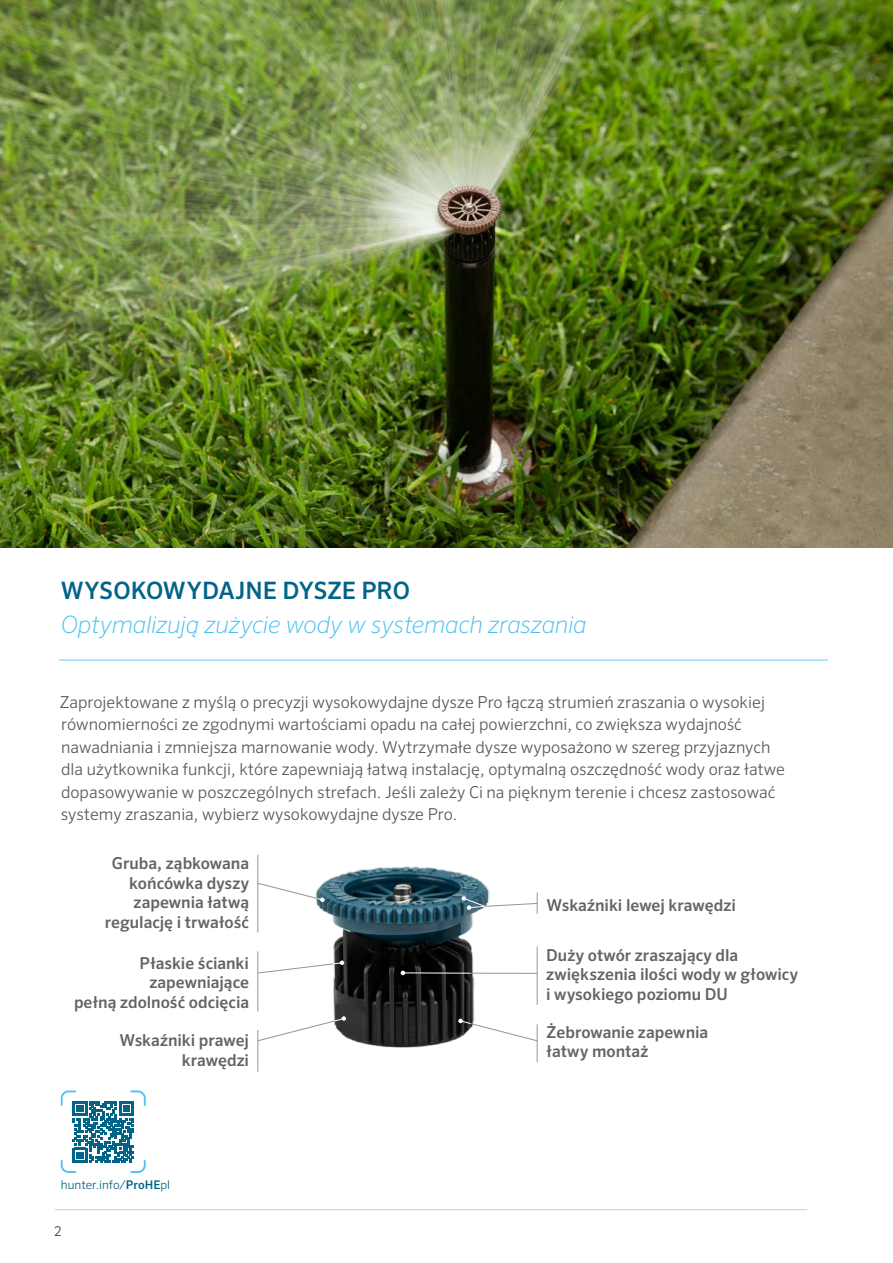
<style>
.page{position:relative;width:893px;height:1263px;background:#fff}
.page>*{position:absolute;margin:0;border:0;box-sizing:border-box;transform-origin:0 0}
.t1{font:italic 200 24px "Sero Pro";letter-spacing:-.01em;color:#4cc0ef}
.t2{font:500 24px "Sero Pro";color:#006488}
.t3{font:300 16.5px/22.5px "Sero Pro";color:#58595b}
.t4{font:500 16.5px/19.5px "Sero Pro";color:#636466;text-align:right}
.t5{font:300 13.5px "Sero Pro";color:#414042}
.t6{font:300 12px "Sero Pro";color:#006488}
.s1{font-weight:500}
</style>
<div class="page">
<hr style="left:55px;top:1209px;width:752px;height:1px;background:#cfcdcb">
<img style="left:0;top:0;width:893px;height:547px">
<svg style="left:61px;top:1090px;width:85px;height:83px"></svg>
<hr style="left:59px;top:660px;width:769px;height:1px;background:#63c5f0">
<img style="left:316px;top:866px;width:177px;height:182px">
<hr style="left:258px;top:1030px;width:1px;height:42px;background:#939598">
<hr style="left:537px;top:1024px;width:1px;height:38px;background:#939598">
<hr style="left:258px;top:951px;width:1px;height:60px;background:#939598">
<hr style="left:537px;top:946px;width:1px;height:59px;background:#939598">
<hr style="left:258px;top:855px;width:1px;height:77px;background:#939598">
<hr style="left:471px;top:973px;width:66px;height:1px;background:#939598">
<svg style="left:257px;top:1016px;width:89px;height:25px"></svg>
<svg style="left:458px;top:1019px;width:80px;height:22px"></svg>
<svg style="left:462px;top:892px;width:76px;height:22px"></svg>
<svg style="left:257px;top:960px;width:87px;height:13px"></svg>
<hr style="left:403px;top:973px;width:68px;height:1px;background:#fff">
<svg style="left:401px;top:971px;width:4px;height:4px"></svg>
<svg style="left:257px;top:883px;width:68px;height:19px"></svg>
<h1 class="t2" style="left:61px;top:576px;width:351px">WYSOKOWYDAJNE DYSZE PRO</h1>
<h1 class="t1" style="left:61px;top:610px;width:527px">Optymalizują zużycie wody w systemach zraszania</h1>
<p class="t3" style="left:60px;top:690px;width:727px">Zaprojektowane z myślą o precyzji wysokowydajne dysze Pro łączą strumień zraszania o wysokiej równomierności ze zgodnymi wartościami opadu na całej powierzchni, co zwiększa wydajność nawadniania i zmniejsza marnowanie wody. Wytrzymałe dysze wyposażono w szereg przyjaznych dla użytkownika funkcji, które zapewniają łatwą instalację, optymalną oszczędność wody oraz łatwe dopasowywanie w poszczególnych strefach. Jeśli zależy Ci na pięknym terenie i chcesz zastosować systemy zraszania, wybierz wysokowydajne dysze Pro.</p>
<p class="t4" style="left:105px;top:853px;width:146px">Gruba, ząbkowana końcówka dyszy zapewnia łatwą regulację i trwałość</p>
<p class="t4" style="left:74px;top:953px;width:177px">Płaskie ścianki zapewniające<br>pełną zdolność odcięcia</p>
<p class="t4" style="left:119px;top:1031px;width:131px">Wskaźniki prawej krawędzi</p>
<p class="t6" style="left:61px;top:1177px;width:111px">hunter.info/<span class="s1">ProHE</span>pl</p>
<p class="t5" style="left:54px;top:1223px;width:9px">2</p>
<p class="t4" style="left:547px;top:896px;width:191px">Wskaźniki lewej krawędzi</p>
<p class="t4" style="left:546px;top:945px;width:253px;text-align:left">Duży otwór zraszający dla zwiększenia ilości wody w głowicy i wysokiego poziomu DU</p>
<p class="t4" style="left:547px;top:1022px;width:163px;text-align:left">Żebrowanie zapewnia łatwy montaż</p>
</div>
